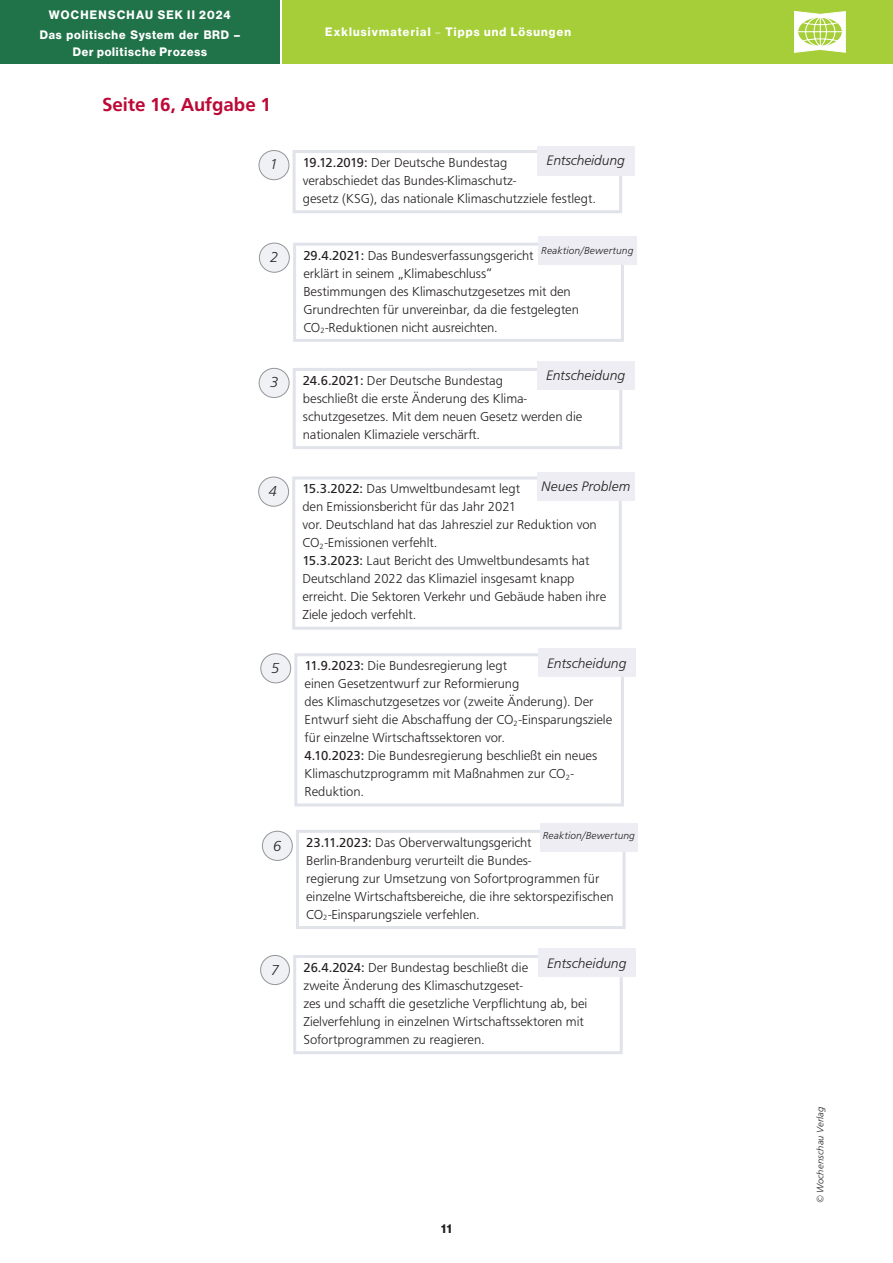
<style>
.page{position:relative;width:893px;height:1263px;background:#fff}
.page>*{position:absolute;margin:0;border:0;box-sizing:border-box;transform-origin:0 0}
.ÜS3_medium_13_13{font:500 19.5px "Front Page Pro";color:#bc0936}
.Infotext_light_9_12{font:italic 300 15px "Front Page Pro";color:#231f20}
.FT_Light_9_5_13_nicht_am_Grundlinienrast{font:italic 300 14.25px "Front Page Pro";color:#231f20}
.Infotext_light_9_12-2{font:italic 300 14.25px "Front Page Pro";letter-spacing:-.005em;color:#231f20}
.Infotext_light_9_12-3{font:300 13.5px/18px "Front Page Pro";letter-spacing:-.005em;color:#231f20}
.t1{font:12px/16.5px "N Haas Grotesk DS Std 75 Bd";letter-spacing:.07em;color:#fff;text-align:center}
.t2{font:12px "N Haas Grotesk DS Std 75 Bd";letter-spacing:.09em;color:#fff}
.t3{font:12px "N Haas Grotesk DS Std 75 Bd";letter-spacing:.115em;color:#fff}
.t4{font:12px "N Haas Grotesk DS Std 75 Bd";color:#231f20}
.FT_Light_9_5_13_nicht_am_Grundlinienrast-2{font:italic 300 10.5px "Front Page Pro";letter-spacing:.01em;color:#231f20}
.Methoden_Arbeitsblatt{font:italic 300 9.75px "Front Page Pro";letter-spacing:.01em;color:#231f20}
.s1{font-family:"Front Page Pro";font-weight:300}
.s2{font-weight:400}
</style>
<div class="page">
<div style="left:283px;top:0;width:610px;height:64px;background:#a6ce39"></div>
<div style="left:0;top:0;width:280px;height:64px;background:#207248"></div>
<svg style="left:794px;top:11px;width:51px;height:41px"></svg>
<div style="left:296px;top:830px;width:329px;height:99px;border:3px solid #e1e3ea"></div>
<div style="left:262px;top:831px;width:30px;height:29px;background:#eff1f4;border-radius:50%"></div>
<div style="left:262px;top:831px;width:31px;height:30px;border:1px solid #939598;border-radius:50%"></div>
<div style="left:540px;top:823px;width:98px;height:28px;background:#ededf3"></div>
<div style="left:293px;top:150px;width:329px;height:63px;border:3px solid #e1e3ea"></div>
<div style="left:259px;top:151px;width:30px;height:29px;background:#eff1f4;border-radius:50%"></div>
<div style="left:259px;top:150px;width:30px;height:30px;border:1px solid #939598;border-radius:50%"></div>
<div style="left:537px;top:147px;width:98px;height:29px;background:#ededf3"></div>
<div style="left:292px;top:476px;width:330px;height:154px;border:3px solid #e1e3ea"></div>
<div style="left:259px;top:477px;width:30px;height:29px;background:#eff1f4;border-radius:50%"></div>
<div style="left:258px;top:477px;width:31px;height:30px;border:1px solid #939598;border-radius:50%"></div>
<div style="left:537px;top:472px;width:98px;height:28px;background:#ededf3"></div>
<div style="left:293px;top:955px;width:330px;height:99px;border:3px solid #e1e3ea"></div>
<div style="left:261px;top:955px;width:28px;height:29px;background:#eff1f4;border-radius:50%"></div>
<div style="left:260px;top:955px;width:30px;height:30px;border:1px solid #939598;border-radius:50%"></div>
<div style="left:538px;top:948px;width:98px;height:29px;background:#ededf3"></div>
<div style="left:293px;top:243px;width:331px;height:99px;border:3px solid #e1e3ea"></div>
<div style="left:259px;top:243px;width:30px;height:29px;background:#eff1f4;border-radius:50%"></div>
<div style="left:259px;top:243px;width:31px;height:30px;border:1px solid #939598;border-radius:50%"></div>
<div style="left:538px;top:236px;width:99px;height:29px;background:#ededf3"></div>
<div style="left:294px;top:653px;width:330px;height:153px;border:3px solid #e1e3ea"></div>
<div style="left:261px;top:654px;width:30px;height:29px;background:#eff1f4;border-radius:50%"></div>
<div style="left:260px;top:653px;width:31px;height:30px;border:1px solid #939598;border-radius:50%"></div>
<div style="left:538px;top:648px;width:98px;height:29px;background:#ededf3"></div>
<div style="left:293px;top:368px;width:329px;height:81px;border:3px solid #e1e3ea"></div>
<div style="left:259px;top:368px;width:30px;height:29px;background:#eff1f4;border-radius:50%"></div>
<div style="left:259px;top:368px;width:31px;height:30px;border:1px solid #939598;border-radius:50%"></div>
<div style="left:537px;top:361px;width:98px;height:28px;background:#ededf3"></div>
<p class="t3" style="left:49px;top:7px;width:183px">WOCHENSCHAU SEK II 2024</p>
<p class="t1" style="left:40px;top:27px;width:202px">Das politische System der BRD –<br>Der politische Prozess</p>
<p class="t2" style="left:325px;top:25px;width:247px">Exklusivmaterial <span class="s1">–</span> Tipps und Lösungen</p>
<p class="ÜS3_medium_13_13" style="left:102px;top:90px;width:171px">Seite 16, Aufgabe 1</p>
<p class="Infotext_light_9_12" style="left:270px;top:153px;width:10px">1</p>
<p class="Infotext_light_9_12-2" style="left:547px;top:150px;width:80px">Entscheidung</p>
<p class="Infotext_light_9_12-3" style="left:303px;top:153px;width:295px"><span class="s2">19.12.2019:</span> Der Deutsche Bundestag<br>verabschiedet das Bundes-Klimaschutz-<br>gesetz (KSG), das nationale Klimaschutzziele festlegt.</p>
<p class="Infotext_light_9_12" style="left:270px;top:246px;width:10px">2</p>
<p class="FT_Light_9_5_13_nicht_am_Grundlinienrast-2" style="left:541px;top:243px;width:94px">Reaktion/Bewertung</p>
<p class="Infotext_light_9_12-3" style="left:303px;top:245px;width:277px"><span class="s2">29.4.2021:</span> Das Bundesverfassungsgericht<br>erklärt in seinem „Klimabeschluss“<br>Bestimmungen des Klimaschutzgesetzes mit den Grundrechten für unvereinbar, da die festgelegten CO<sub>2</sub>-Reduktionen nicht ausreichten.</p>
<p class="Infotext_light_9_12" style="left:270px;top:371px;width:10px">3</p>
<p class="FT_Light_9_5_13_nicht_am_Grundlinienrast" style="left:546px;top:365px;width:81px">Entscheidung</p>
<p class="Infotext_light_9_12-3" style="left:303px;top:370px;width:225px"><span class="s2">24.6.2021:</span> Der Deutsche Bundestag beschließt die erste Änderung des Klima-</p>
<p class="Infotext_light_9_12-3" style="left:303px;top:406px;width:281px">schutzgesetzes. Mit dem neuen Gesetz werden die nationalen Klimaziele verschärft.</p>
<p class="Infotext_light_9_12" style="left:269px;top:480px;width:10px">4</p>
<p class="FT_Light_9_5_13_nicht_am_Grundlinienrast" style="left:541px;top:476px;width:91px">Neues Problem</p>
<p class="Infotext_light_9_12-3" style="left:302px;top:479px;width:296px"><span class="s2">15.3.2022:</span> Das Umweltbundesamt legt<br>den Emissionsbericht für das Jahr 2021<br>vor. Deutschland hat das Jahresziel zur Reduktion von CO<sub>2</sub>-Emissionen verfehlt.</p>
<p class="Infotext_light_9_12-3" style="left:302px;top:551px;width:305px"><span class="s2">15.3.2023:</span> Laut Bericht des Umweltbundesamts hat Deutschland 2022 das Klimaziel insgesamt knapp erreicht. Die Sektoren Verkehr und Gebäude haben ihre Ziele jedoch verfehlt.</p>
<p class="Infotext_light_9_12" style="left:271px;top:657px;width:10px">5</p>
<p class="FT_Light_9_5_13_nicht_am_Grundlinienrast" style="left:547px;top:653px;width:81px">Entscheidung</p>
<p class="Infotext_light_9_12-3" style="left:305px;top:656px;width:309px"><span class="s2">11.9.2023:</span> Die Bundesregierung legt<br>einen Gesetzentwurf zur Reformierung<br>des Klimaschutzgesetzes vor (zweite Änderung). Der Entwurf sieht die Abschaffung der CO<sub>2</sub>-Einsparungsziele für einzelne Wirtschaftssektoren vor.</p>
<p class="Infotext_light_9_12-3" style="left:305px;top:746px;width:294px"><span class="s2">4.10.2023:</span> Die Bundesregierung beschließt ein neues<br>Klimaschutzprogramm mit Maßnahmen zur CO<sub>2</sub>-</p>
<p class="Infotext_light_9_12-3" style="left:305px;top:782px;width:61px">Reduktion.</p>
<p class="Infotext_light_9_12" style="left:273px;top:835px;width:10px">6</p>
<p class="FT_Light_9_5_13_nicht_am_Grundlinienrast-2" style="left:543px;top:828px;width:94px">Reaktion/Bewertung</p>
<p class="Infotext_light_9_12-3" style="left:306px;top:832px;width:227px"><span class="s2">23.11.2023:</span> Das Oberverwaltungsgericht<br>Berlin-Brandenburg verurteilt die Bundes-</p>
<p class="Infotext_light_9_12-3" style="left:306px;top:868px;width:309px">regierung zur Umsetzung von Sofortprogrammen für einzelne Wirtschaftsbereiche, die ihre sektorspezifischen<br>CO<sub>2</sub>-Einsparungsziele verfehlen.</p>
<p class="Infotext_light_9_12" style="left:271px;top:958px;width:10px">7</p>
<p class="FT_Light_9_5_13_nicht_am_Grundlinienrast" style="left:547px;top:953px;width:81px">Entscheidung</p>
<p class="Infotext_light_9_12-3" style="left:303px;top:957px;width:285px"><span class="s2">26.4.2024:</span> Der Bundestag beschließt die<br>zweite Änderung des Klimaschutzgeset-<br>zes und schafft die gesetzliche Verpflichtung ab, bei Zielverfehlung in einzelnen Wirtschaftssektoren mit Sofortprogrammen zu reagieren.</p>
<p class="Methoden_Arbeitsblatt" style="left:813px;top:1203px;width:99px;rotate:-90deg">© Wochenschau Verlag</p>
<p class="t4" style="left:441px;top:1222px;width:12px">11</p>
</div>
